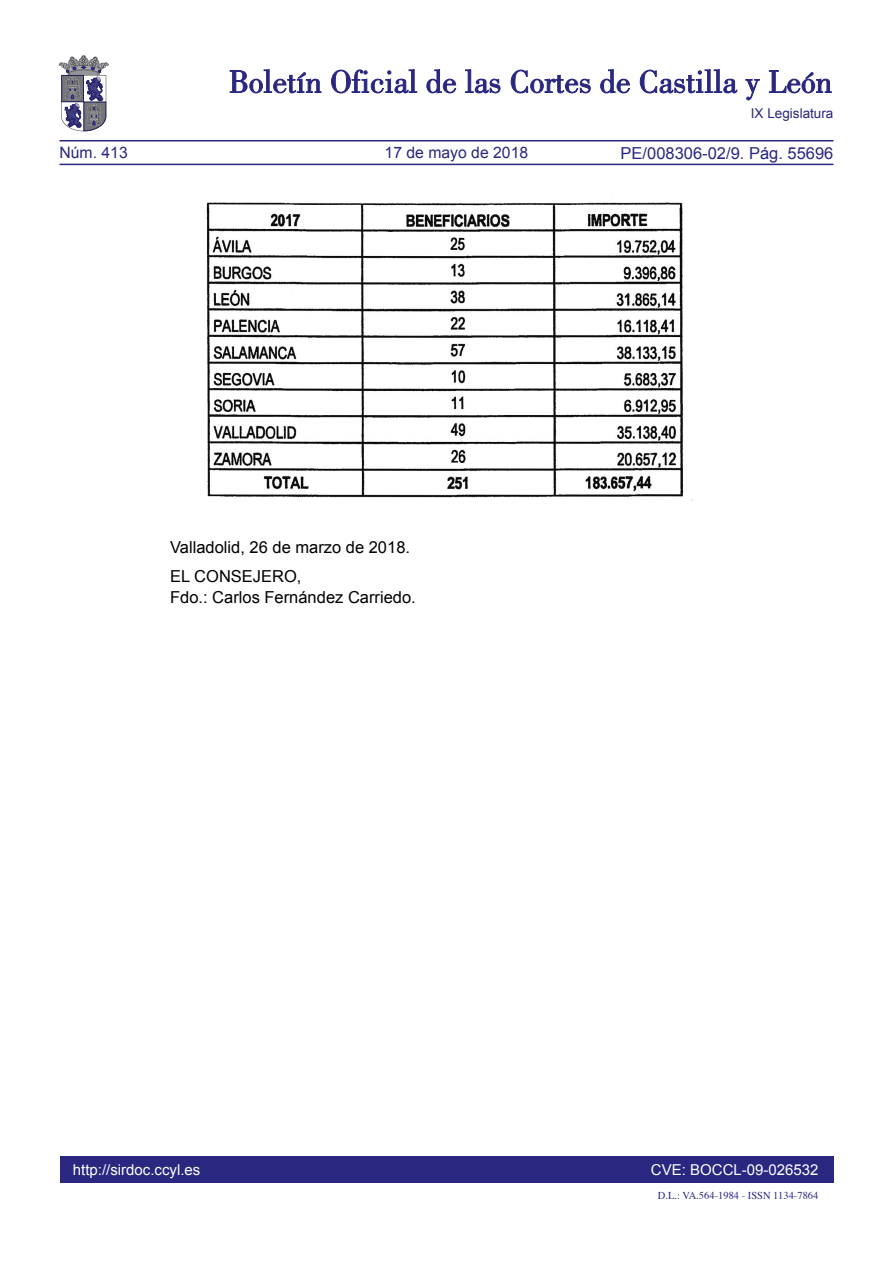
<style>
.page{position:relative;width:893px;height:1263px;background:#fff}
.page>*{position:absolute;margin:0;border:0;box-sizing:border-box;transform-origin:0 0}
.firma{font:16.5px/21px "Arial";color:#000}
.valladolid{font:16.5px "Arial";color:#000}
.t1{font:16.5px "Arial";color:#292780}
.t2{font:15.75px "Arial";color:#292780}
.t3{font:15px "Arial";color:#fff}
.t4{font:13.5px "Arial";color:#292780}
.t5{font:10.5px "Times";color:#292780}
</style>
<div class="page">
<div style="left:60px;top:1157px;width:773px;height:26px;background:#292780"></div>
<hr style="left:60px;top:164px;width:773px;height:1px;background:#292780">
<hr style="left:60px;top:140px;width:773px;height:1px;background:#292780">
<svg style="left:230px;top:69px;width:91px;height:24px"></svg>
<svg style="left:331px;top:69px;width:86px;height:24px"></svg>
<svg style="left:426px;top:69px;width:30px;height:24px"></svg>
<svg style="left:465px;top:69px;width:35px;height:24px"></svg>
<svg style="left:511px;top:70px;width:80px;height:23px"></svg>
<svg style="left:600px;top:69px;width:30px;height:24px"></svg>
<svg style="left:640px;top:69px;width:97px;height:24px"></svg>
<svg style="left:745px;top:79px;width:15px;height:21px"></svg>
<svg style="left:769px;top:70px;width:62px;height:23px"></svg>
<svg style="left:59px;top:55px;width:49px;height:76px"></svg>
<img style="left:206px;top:202px;width:487px;height:299px">
<p class="t2" style="left:60px;top:142px;width:70px">Núm. 413</p>
<p class="t2" style="left:385px;top:142px;width:145px">17 de mayo de 2018</p>
<p class="t4" style="left:751px;top:105px;width:84px">IX Legislatura</p>
<p class="t1" style="left:621px;top:142px;width:214px">PE/008306-02/9. Pág. 55696</p>
<p class="valladolid" style="left:170px;top:536px;width:241px">Valladolid, 26 de marzo de 2018.</p>
<p class="firma" style="left:170px;top:566px;width:247px">EL CONSEJERO,<br>Fdo.: Carlos Fernández Carriedo.</p>
<p class="t3" style="left:73px;top:1159px;width:129px">http://sirdoc.ccyl.es</p>
<p class="t3" style="left:651px;top:1159px;width:169px">CVE: BOCCL-09-026532</p>
<p class="t5" style="left:658px;top:1185px;width:162px">D.L.: VA.564-1984 - ISSN 1134-7864</p>
</div>
